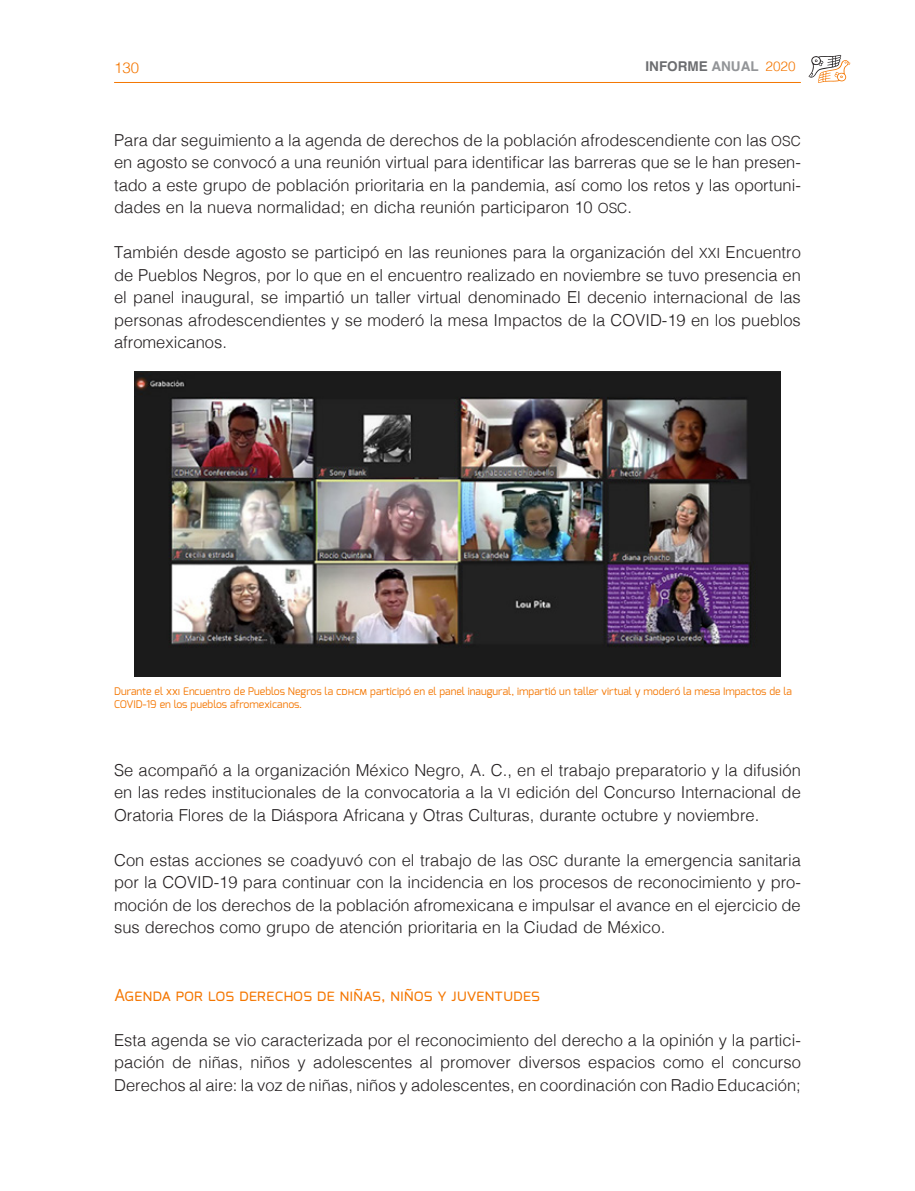
<style>
.page{position:relative;width:915px;height:1191px;background:#fff}
.page>*{position:absolute;margin:0;border:0;box-sizing:border-box;transform-origin:0 0}
.Texto_s_s{font:300 16.5px/22.5px "Helvetica";color:#231f20;text-align:justify}
.Titulo_versalitas{font:16.5px "Exo";color:#f47600}
.t1{font:300 15px "Helvetica";color:#f47600}
.t2{font:700 13.5px "Helvetica";color:#6c6d70}
.Pies{font:10.5px/13.5px "Exo";color:#f47600}
.s1{color:#fff}
.s2{color:#939598}
.s3{font-weight:300;color:#f47600}
.s4{font-family:"Helvetica Light SC850";font-weight:400;font-size:14.1px}
</style>
<div class="page">
<hr style="left:114px;top:82px;width:686px;height:1px;background:#f47600">
<svg style="left:808px;top:55px;width:42px;height:28px"></svg>
<img style="left:134px;top:371px;width:646px;height:306px">
<p class="t1" style="left:114px;top:55px;width:27px">130</p>
<p class="t2" style="left:640px;top:55px;width:156px"><span class="s1">-</span>INFORME <span class="s2">ANUAL</span> <span class="s3">2020</span></p>
<p class="Texto_s_s" style="left:114px;top:127px;width:688px">Para dar seguimiento a la agenda de derechos de la población afrodescendiente con las <span class="s4">OSC </span>en agosto se convocó a una reunión virtual para identificar las barreras que se le han presen&shy;tado a este grupo de población prioritaria en la pandemia, así como los retos y las oportuni&shy;dades en la nueva normalidad; en dicha reunión participaron 10 <span class="s4">OSC</span>.</p>
<p class="Texto_s_s" style="left:114px;top:240px;width:688px">También desde agosto se participó en las reuniones para la organización del <span class="s4">XXI</span> Encuentro de Pueblos Negros, por lo que en el encuentro realizado en noviembre se tuvo presencia en el panel inaugural, se impartió un taller virtual denominado El decenio internacional de las personas afrodescendientes y se moderó la mesa Impactos de la COVID-19 en los pueblos afromexicanos.</p>
<p class="Pies" style="left:114px;top:684px;width:679px">Durante el xxi Encuentro de Pueblos Negros la cdhcm participó en el panel inaugural, impartió un taller virtual y moderó la mesa Impactos de la<br>COVID-19 en los pueblos afromexicanos.</p>
<p class="Texto_s_s" style="left:114px;top:757px;width:688px">Se acompañó a la organización México Negro, A. C., en el trabajo preparatorio y la difusión en las redes institucionales de la convocatoria a la <span class="s4">VI</span> edición del Concurso Internacional de Oratoria Flores de la Diáspora Africana y Otras Culturas, durante octubre y noviembre.</p>
<p class="Texto_s_s" style="left:114px;top:847px;width:688px">Con estas acciones se coadyuvó con el trabajo de las <span class="s4">OSC</span> durante la emergencia sanitaria por la COVID-19 para continuar con la incidencia en los procesos de reconocimiento y pro&shy;moción de los derechos de la población afromexicana e impulsar el avance en el ejercicio de sus derechos como grupo de atención prioritaria en la Ciudad de México.</p>
<p class="Titulo_versalitas" style="left:114px;top:984px;width:427px">Agenda por los derechos de niñas, niños y juventudes</p>
<p class="Texto_s_s" style="left:114px;top:1027px;width:688px">Esta agenda se vio caracterizada por el reconocimiento del derecho a la opinión y la partici&shy;pación de niñas, niños y adolescentes al promover diversos espacios como el concurso Derechos al aire: la voz de niñas, niños y adolescentes, en coordinación con Radio Educación;</p>
</div>
